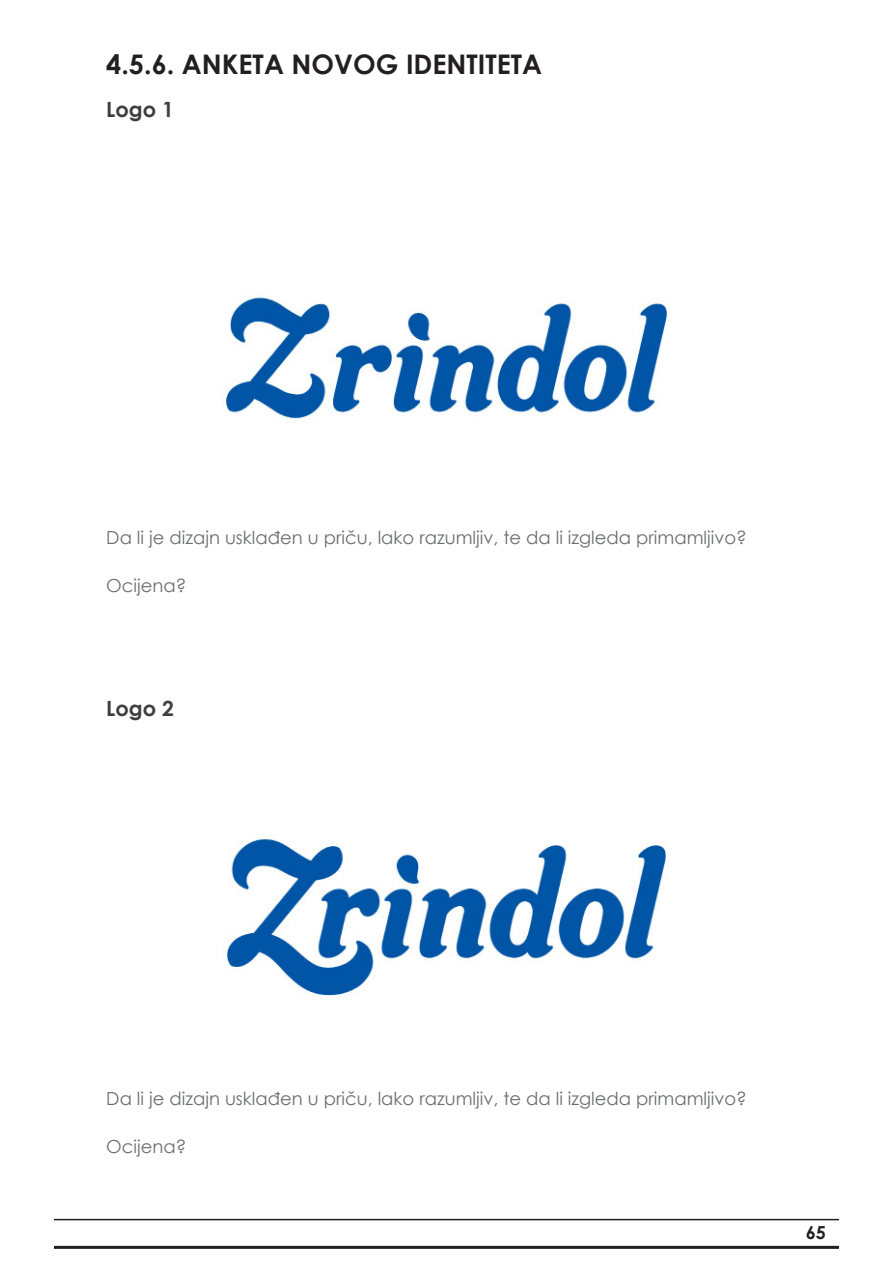
<style>
.page{position:relative;width:893px;height:1263px;background:#fff}
.page>*{position:absolute;margin:0;border:0;box-sizing:border-box;transform-origin:0 0}
.POdnaslov{font:700 27px "Century Gothic";color:#231f20}
.istaknuto{font:700 21px "Century Gothic";color:#3e3e3f}
.Tekst{font:18px "Century Gothic";color:#6c6d70}
.t1{font:700 18px "Century Gothic";color:#231f20}
</style>
<div class="page">
<hr style="left:54px;top:1219px;width:785px;height:1px;background:#231f20">
<hr style="left:54px;top:1246px;width:785px;height:3px;background:#231f20">
<img style="left:222px;top:297px;width:446px;height:123px">
<img style="left:227px;top:839px;width:441px;height:157px">
<p class="POdnaslov" style="left:106px;top:44px;width:437px">4.5.6. ANKETA NOVOG IDENTITETA</p>
<p class="istaknuto" style="left:106px;top:93px;width:69px">Logo 1</p>
<p class="Tekst" style="left:106px;top:525px;width:642px">Da li je dizajn usklađen u priču, lako razumljiv, te da li izgleda primamljivo?</p>
<p class="Tekst" style="left:106px;top:573px;width:82px">Ocijena?</p>
<p class="istaknuto" style="left:106px;top:692px;width:69px">Logo 2</p>
<p class="Tekst" style="left:106px;top:1086px;width:642px">Da li je dizajn usklađen u priču, lako razumljiv, te da li izgleda primamljivo?</p>
<p class="Tekst" style="left:106px;top:1134px;width:82px">Ocijena?</p>
<p class="t1" style="left:806px;top:1219px;width:22px">65</p>
</div>
